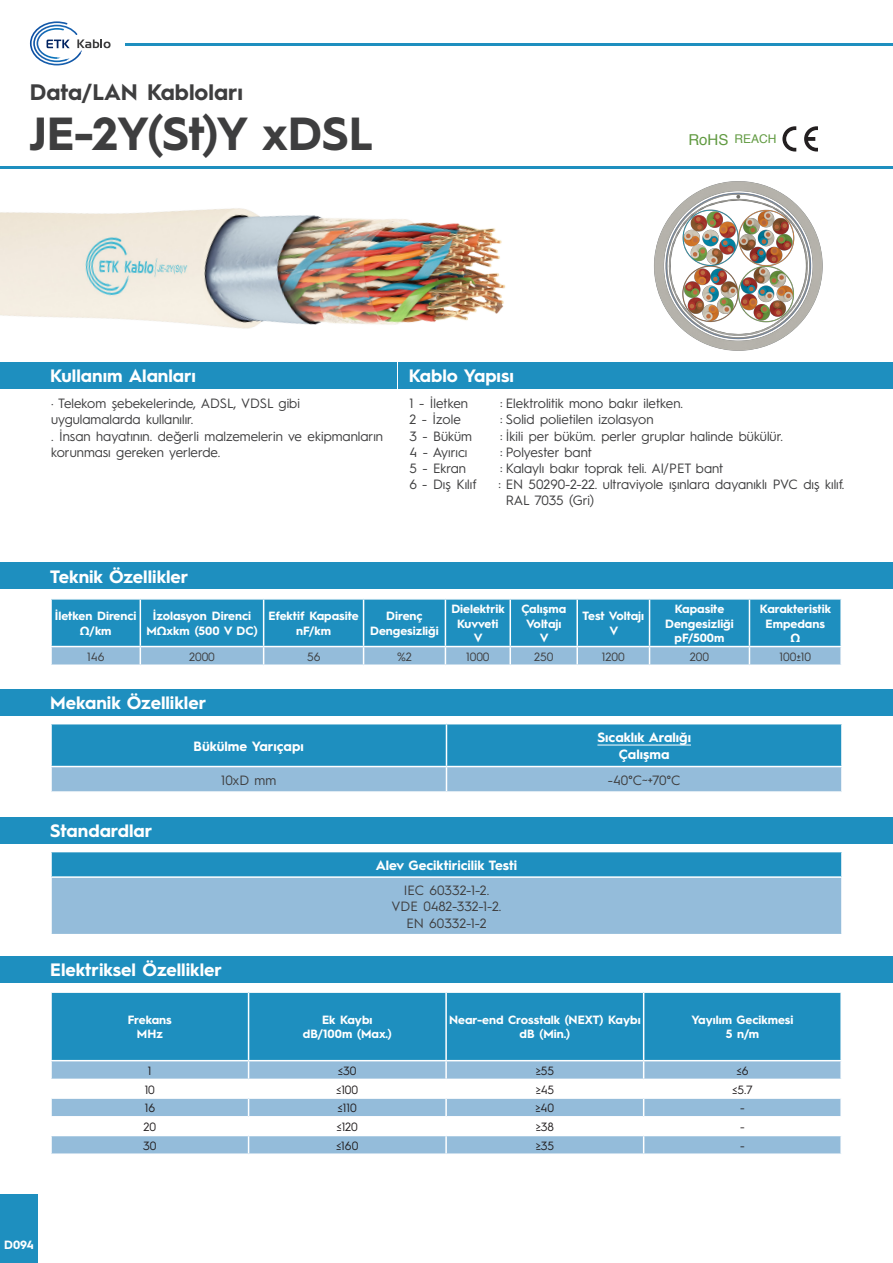
<style>
.page{position:relative;width:893px;height:1263px;background:#fff}
.page>*{position:absolute;margin:0;border:0;box-sizing:border-box;transform-origin:0 0}
.t1{font:700 46.5px "Hurme Geometric Sans 1";letter-spacing:-.005em;color:#3e3e3f}
.t2{font:700 22.5px "Hurme Geometric Sans 1";color:#3e3e3f}
.t3{font:700 18px "Hurme Geometric Sans 1";color:#fff}
.t4{font:15px "Helvetica";color:#619a41}
.t5{font:13.5px/16.2px "Hurme Geometric Sans 1";color:#3e3e3f}
.t6{font:700 13.5px "Hurme Geometric Sans 1";color:#fff}
.t7{font:700 12px/14.4px "Hurme Geometric Sans 1";color:#fff;text-align:center}
.t8{font:12px "Hurme Geometric Sans 1";color:#231f20}
.t9{font:12px "Hurme Geometric Sans 1";color:#3e3e3f}
.t10{font:12px "Helvetica";color:#619a41}
</style>
<div class="page">
<hr style="left:126px;top:44px;width:767px;height:2px;background:#1e8fbf">
<hr style="left:0;top:167px;width:893px;height:2px;background:#1e8fbf">
<svg style="left:30px;top:21px;width:81px;height:44px"></svg>
<div style="left:0;top:1194px;width:38px;height:69px;background:#1e8fbf"></div>
<div style="left:398px;top:362px;width:495px;height:26px;background:#1e8fbf"></div>
<img style="left:0;top:166px;width:584px;height:223px">
<img style="left:654px;top:181px;width:169px;height:170px">
<div style="left:0;top:563px;width:893px;height:26px;background:#1e8fbf"></div>
<div style="left:0;top:689px;width:893px;height:26px;background:#1e8fbf"></div>
<div style="left:0;top:817px;width:893px;height:26px;background:#1e8fbf"></div>
<div style="left:0;top:956px;width:893px;height:27px;background:#1e8fbf"></div>
<svg style="left:51px;top:724px;width:791px;height:67px;background:#4fa2ca"></svg>
<hr style="left:841px;top:767px;width:2px;height:24px;background:#fff">
<hr style="left:597px;top:745px;width:94px;height:1px;background:#fff">
<div style="left:51px;top:851px;width:791px;height:26px;background:#1e8fbf"></div>
<div style="left:51px;top:877px;width:791px;height:58px;background:#94bcda"></div>
<hr style="left:50px;top:851px;width:793px;height:1px;background:#fff">
<hr style="left:50px;top:852px;width:2px;height:24px;background:#fff">
<hr style="left:841px;top:852px;width:2px;height:24px;background:#fff">
<hr style="left:50px;top:876px;width:793px;height:2px;background:#fff">
<hr style="left:50px;top:878px;width:2px;height:56px;background:#fff">
<hr style="left:841px;top:878px;width:2px;height:56px;background:#fff">
<hr style="left:50px;top:934px;width:793px;height:1px;background:#fff">
<div style="left:52px;top:993px;width:788px;height:67px;background:#1e8fbf"></div>
<svg style="left:52px;top:1061px;width:788px;height:92px;fill:#94bcda"></svg>
<hr style="left:248px;top:993px;width:1px;height:67px;background:#fff">
<hr style="left:445px;top:993px;width:2px;height:67px;background:#fff">
<hr style="left:643px;top:993px;width:1px;height:67px;background:#fff">
<hr style="left:50px;top:1078px;width:199px;height:2px;background:#fff">
<hr style="left:249px;top:1078px;width:197px;height:2px;background:#fff">
<hr style="left:446px;top:1078px;width:198px;height:2px;background:#fff">
<hr style="left:644px;top:1078px;width:198px;height:2px;background:#fff">
<hr style="left:50px;top:1097px;width:199px;height:2px;background:#fff">
<hr style="left:249px;top:1097px;width:197px;height:2px;background:#fff">
<hr style="left:446px;top:1097px;width:198px;height:2px;background:#fff">
<hr style="left:644px;top:1097px;width:198px;height:2px;background:#fff">
<hr style="left:50px;top:1116px;width:199px;height:1px;background:#fff">
<hr style="left:249px;top:1116px;width:197px;height:1px;background:#fff">
<hr style="left:446px;top:1116px;width:198px;height:1px;background:#fff">
<hr style="left:644px;top:1116px;width:198px;height:1px;background:#fff">
<hr style="left:50px;top:1135px;width:199px;height:1px;background:#fff">
<svg style="left:51px;top:1061px;width:1px;height:92px"></svg>
<hr style="left:249px;top:1135px;width:197px;height:1px;background:#fff">
<svg style="left:248px;top:1061px;width:1px;height:92px"></svg>
<hr style="left:446px;top:1135px;width:198px;height:1px;background:#fff">
<svg style="left:445px;top:1061px;width:2px;height:92px"></svg>
<hr style="left:644px;top:1135px;width:198px;height:1px;background:#fff">
<svg style="left:643px;top:1061px;width:1px;height:92px"></svg>
<svg style="left:840px;top:1061px;width:1px;height:92px"></svg>
<svg style="left:51px;top:599px;width:791px;height:65px;background:#469fc8"></svg>
<svg style="left:782px;top:126px;width:14px;height:26px"></svg>
<svg style="left:804px;top:126px;width:14px;height:26px"></svg>
<p class="t2" style="left:30px;top:77px;width:215px">Data/LAN Kabloları</p>
<p class="t1" style="left:30px;top:101px;width:344px">JE-2Y(St)Y xDSL</p>
<p class="t4" style="left:688px;top:128px;width:42px">RoHS</p>
<p class="t10" style="left:734px;top:130px;width:43px">REACH</p>
<p class="t3" style="left:50px;top:363px;width:147px">Kullanım Alanları</p>
<p class="t3" style="left:409px;top:363px;width:107px">Kablo Yapısı</p>
<p class="t5" style="left:51px;top:395px;width:250px">· Telekom şebekelerinde, ADSL, VDSL gibi uygulamalarda kullanılır.</p>
<p class="t5" style="left:51px;top:427px;width:334px">. İnsan hayatının. değerli malzemelerin ve ekipmanların korunması gereken yerlerde.</p>
<p class="t5" style="left:409px;top:395px;width:60px">1 - İletken</p>
<p class="t5" style="left:500px;top:395px;width:184px">: Elektrolitik mono bakır iletken.</p>
<p class="t5" style="left:409px;top:411px;width:53px">2 - İzole</p>
<p class="t5" style="left:500px;top:411px;width:155px">: Solid polietilen izolasyon</p>
<p class="t5" style="left:409px;top:427px;width:64px">3 - Büküm</p>
<p class="t5" style="left:500px;top:427px;width:284px">: İkili per büküm. perler gruplar halinde bükülür.</p>
<p class="t5" style="left:409px;top:443px;width:60px">4 - Ayırıcı</p>
<p class="t5" style="left:500px;top:443px;width:93px">: Polyester bant</p>
<p class="t5" style="left:409px;top:459px;width:58px">5 - Ekran</p>
<p class="t5" style="left:500px;top:459px;width:225px">: Kalaylı bakır toprak teli. Al/PET bant</p>
<p class="t5" style="left:409px;top:476px;width:69px">6 - Dış Kılıf</p>
<p class="t5" style="left:499px;top:476px;width:347px">: EN 50290-2-22. ultraviyole ışınlara dayanıklı PVC dış kılıf.</p>
<p class="t5" style="left:506px;top:492px;width:90px">RAL 7035 (Gri)</p>
<p class="t3" style="left:50px;top:564px;width:140px">Teknik Özellikler</p>
<p class="t7" style="left:55px;top:608px;width:83px">İletken Direnci</p>
<p class="t7" style="left:80px;top:623px;width:33px">Ω/km</p>
<p class="t7" style="left:153px;top:608px;width:100px">İzolasyon Direnci</p>
<p class="t7" style="left:146px;top:623px;width:113px">MΩxkm (500 V DC)</p>
<p class="t7" style="left:268px;top:608px;width:92px">Efektif Kapasite</p>
<p class="t7" style="left:296px;top:623px;width:37px">nF/km</p>
<p class="t7" style="left:386px;top:608px;width:38px">Direnç</p>
<p class="t7" style="left:370px;top:623px;width:70px">Dengesizliği</p>
<p class="t7" style="left:451px;top:601px;width:55px">Dielektrik<br>Kuvveti</p>
<p class="t7" style="left:474px;top:630px;width:10px">V</p>
<p class="t7" style="left:521px;top:601px;width:46px">Çalışma<br>Voltajı</p>
<p class="t7" style="left:540px;top:630px;width:10px">V</p>
<p class="t7" style="left:583px;top:608px;width:63px">Test Voltajı</p>
<p class="t7" style="left:609px;top:623px;width:10px">V</p>
<p class="t7" style="left:675px;top:601px;width:51px">Kapasite</p>
<p class="t7" style="left:665px;top:615px;width:70px">Dengesizliği</p>
<p class="t7" style="left:675px;top:630px;width:51px">pF/500m</p>
<p class="t7" style="left:760px;top:601px;width:73px">Karakteristik<br>Empedans</p>
<p class="t7" style="left:790px;top:630px;width:11px">Ω</p>
<p class="t9" style="left:87px;top:648px;width:19px">146</p>
<p class="t9" style="left:189px;top:648px;width:27px">2000</p>
<p class="t9" style="left:307px;top:648px;width:15px">56</p>
<p class="t9" style="left:397px;top:648px;width:16px">%2</p>
<p class="t9" style="left:466px;top:648px;width:25px">1000</p>
<p class="t9" style="left:534px;top:648px;width:21px">250</p>
<p class="t9" style="left:602px;top:648px;width:24px">1200</p>
<p class="t9" style="left:690px;top:648px;width:21px">200</p>
<p class="t9" style="left:780px;top:648px;width:33px">100±10</p>
<p class="t3" style="left:50px;top:690px;width:157px">Mekanik Özellikler</p>
<p class="t6" style="left:194px;top:736px;width:112px">Bükülme Yarıçapı</p>
<p class="t6" style="left:597px;top:728px;width:95px">Sıcaklık Aralığı</p>
<p class="t6" style="left:619px;top:744px;width:52px">Çalışma</p>
<p class="t3" style="left:50px;top:818px;width:103px">Standardlar</p>
<p class="t5" style="left:221px;top:771px;width:56px">10xD mm</p>
<p class="t5" style="left:608px;top:771px;width:74px">-40°C~+70°C</p>
<p class="t6" style="left:376px;top:855px;width:143px">Alev Geciktiricilik Testi</p>
<p class="t5" style="left:404px;top:881px;width:87px">IEC 60332-1-2.</p>
<p class="t5" style="left:392px;top:898px;width:111px">VDE 0482-332-1-2.</p>
<p class="t5" style="left:407px;top:914px;width:81px">EN 60332-1-2</p>
<p class="t3" style="left:50px;top:957px;width:173px">Elektriksel Özellikler</p>
<p class="t7" style="left:128px;top:1012px;width:46px">Frekans</p>
<p class="t7" style="left:137px;top:1026px;width:27px">MHz</p>
<p class="t7" style="left:322px;top:1012px;width:52px">Ek Kaybı</p>
<p class="t7" style="left:303px;top:1026px;width:91px">dB/100m (Max.)</p>
<p class="t7" style="left:449px;top:1012px;width:193px">Near-end Crosstalk (NEXT) Kaybı</p>
<p class="t7" style="left:520px;top:1026px;width:52px">dB (Min.)</p>
<p class="t7" style="left:691px;top:1012px;width:104px">Yayılım Gecikmesi</p>
<p class="t7" style="left:726px;top:1026px;width:35px">5 n/m</p>
<p class="t7" style="left:4px;top:1237px;width:31px">D094</p>
<p class="t8" style="left:148px;top:1062px;width:5px">1</p>
<p class="t8" style="left:338px;top:1062px;width:20px">≤30</p>
<p class="t8" style="left:536px;top:1062px;width:20px">≥55</p>
<p class="t8" style="left:737px;top:1062px;width:13px">≤6</p>
<p class="t8" style="left:145px;top:1081px;width:12px">10</p>
<p class="t8" style="left:336px;top:1081px;width:23px">≤100</p>
<p class="t8" style="left:536px;top:1081px;width:20px">≥45</p>
<p class="t8" style="left:733px;top:1081px;width:22px">≤5.7</p>
<p class="t8" style="left:145px;top:1100px;width:12px">16</p>
<p class="t8" style="left:338px;top:1100px;width:20px">≤110</p>
<p class="t8" style="left:536px;top:1100px;width:20px">≥40</p>
<p class="t8" style="left:740px;top:1100px;width:6px">-</p>
<p class="t8" style="left:143px;top:1118px;width:14px">20</p>
<p class="t8" style="left:337px;top:1118px;width:23px">≤120</p>
<p class="t8" style="left:536px;top:1118px;width:20px">≥38</p>
<p class="t8" style="left:740px;top:1118px;width:6px">-</p>
<p class="t8" style="left:143px;top:1137px;width:15px">30</p>
<p class="t8" style="left:336px;top:1137px;width:23px">≤160</p>
<p class="t8" style="left:536px;top:1137px;width:20px">≥35</p>
<p class="t8" style="left:740px;top:1137px;width:6px">-</p>
</div>
